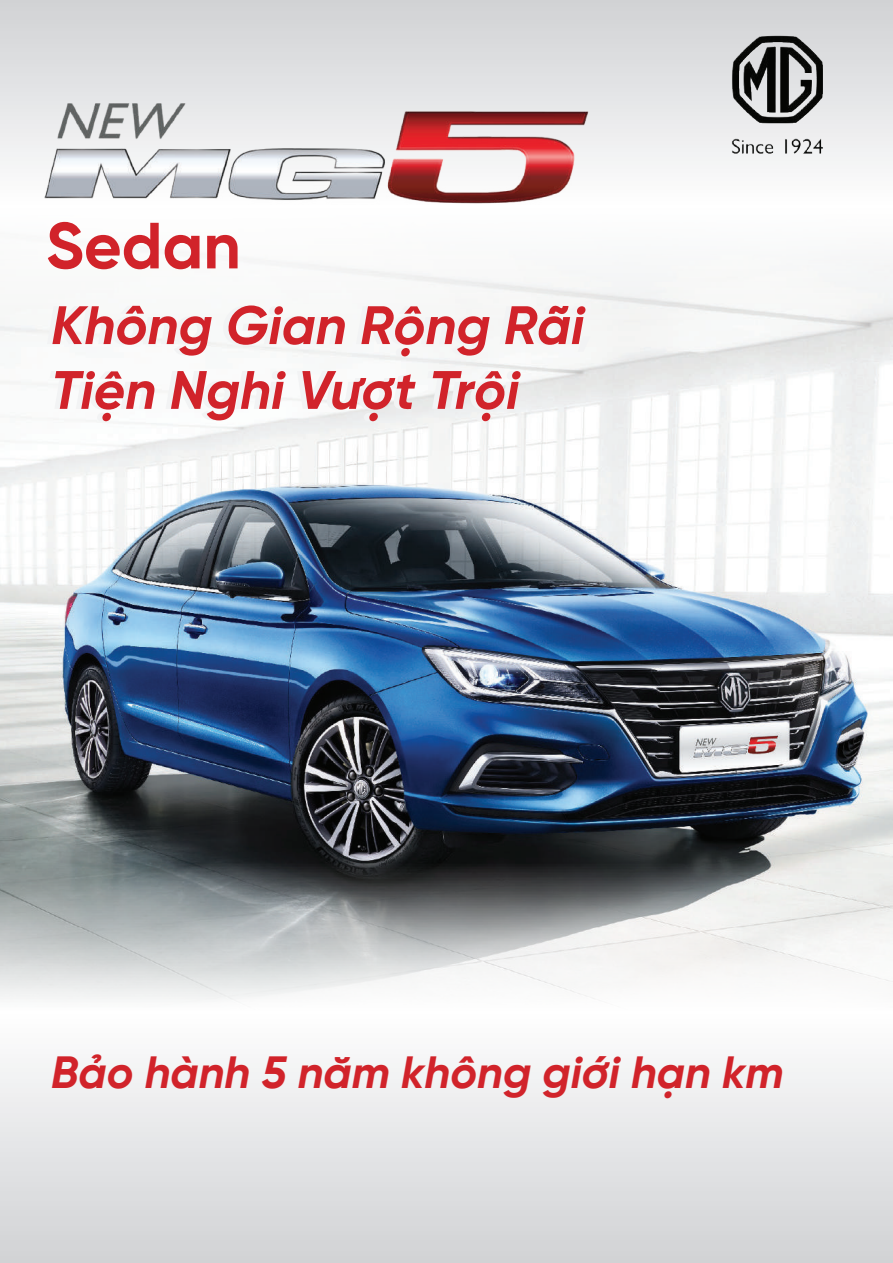
<style>
.page{position:relative;width:893px;height:1263px;background:#fff}
.page>*{position:absolute;margin:0;border:0;box-sizing:border-box;transform-origin:0 0}
.t1{font:700 65.1px "SVN Gilroy";color:#d1232a}
.t2{font:italic 700 54px/64.8px "SVN Gilroy";color:#d1232a}
.t3{font:italic 700 45px "SVN Gilroy";color:#d1232a}
.s1{color:#f2f3f4}
</style>
<div class="page">
<img style="left:0;top:269px;width:893px;height:594px">
<svg style="left:0;top:863px;width:893px;height:400px"></svg>
<div style="left:0;top:0;width:892px;height:328px;background:linear-gradient(to bottom,#d9dadc,#fff)"></div>
<img style="left:25px;top:88px;width:578px;height:125px">
<img style="left:660px;top:0;width:232px;height:204px">
<p class="t1" style="left:46px;top:198px;width:196px">Sedan</p>
<p class="t2" style="left:51px;top:290px;width:544px">Không Gian Rộng Rãi<span class="s1">,<br></span>Tiện Nghi Vượt Trội</p>
<p class="t3" style="left:51px;top:1039px;width:734px">Bảo hành 5 năm không giới hạn km</p>
</div>
